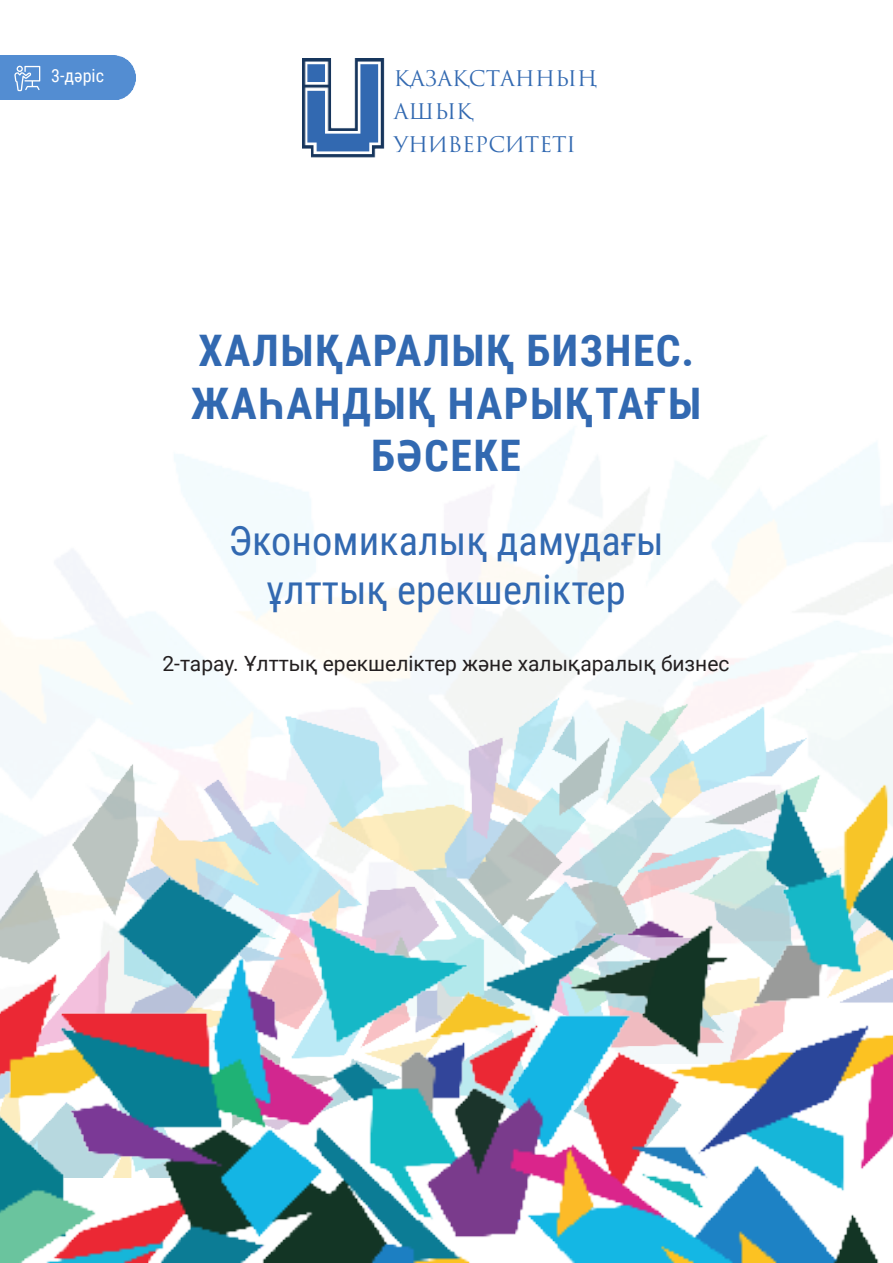
<style>
.page{position:relative;width:893px;height:1263px;background:#fff}
.page>*{position:absolute;margin:0;border:0;box-sizing:border-box;transform-origin:0 0}
.t1{font:700 43.5px/52.2px "Roboto Condensed";letter-spacing:.035em;color:#3269b1;text-align:center}
.t2{font:40.5px "Roboto Condensed";color:#3269b1}
.t3{font:21px "Roboto";color:#231f20}
.t4{font:21px "Trajan Pro 3";color:#3269b1}
.t5{font:18px "Roboto Condensed";color:#fff}
</style>
<div class="page">
<img style="left:0;top:429px;width:893px;height:634px">
<img style="left:302px;top:58px;width:82px;height:100px">
<img style="left:0;top:696px;width:892px;height:33px">
<img style="left:0;top:729px;width:892px;height:534px">
<div style="left:0;top:55px;width:136px;height:44px;background:#538dd2"></div>
<svg style="left:14px;top:66px;width:26px;height:25px"></svg>
<p class="t5" style="left:51px;top:63px;width:54px">3-дәріс</p>
<p class="t4" style="left:394px;top:64px;width:205px">ҚАЗАҚСТАННЫҢ</p>
<p class="t4" style="left:394px;top:97px;width:81px">АШЫҚ</p>
<p class="t4" style="left:394px;top:130px;width:184px">УНИВЕРСИТЕТІ</p>
<p class="t1" style="left:191px;top:323px;width:512px">ХАЛЫҚАРАЛЫҚ БИЗНЕС.<br>ЖАҺАНДЫҚ НАРЫҚТАҒЫ<br>БӘСЕКЕ</p>
<p class="t2" style="left:228px;top:512px;width:437px">Экономикалық дамудағы</p>
<p class="t2" style="left:266px;top:561px;width:361px">ұлттық ерекшеліктер</p>
<p class="t3" style="left:162px;top:649px;width:568px">2-тарау. Ұлттық ерекшеліктер және халықаралық бизнес</p>
</div>
